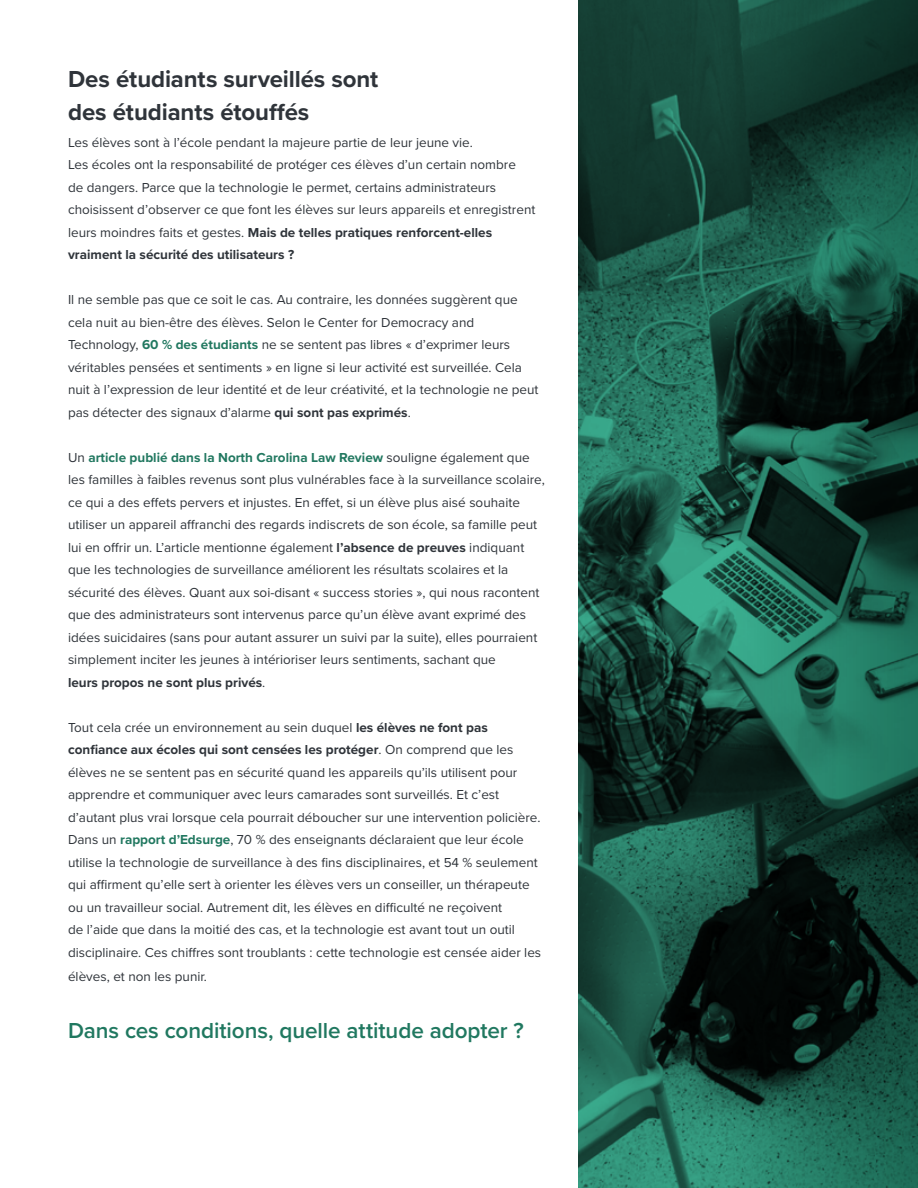
<style>
.page{position:relative;width:918px;height:1188px;background:#fff}
.page>*{position:absolute;margin:0;border:0;box-sizing:border-box;transform-origin:0 0}
.t1{font:700 24px/33px "Proxima Nova";letter-spacing:-.005em;color:#2f343a}
.t2{font:600 22.5px "Proxima Nova";color:#207860}
.t3{font:13.5px/22.5px "Proxima Nova";color:#2f343a}
.s1{font-weight:700}
.s2{font-weight:700;color:#217860}
</style>
<div class="page">
<svg style="left:578px;top:0;width:340px;height:1188px;background:#174a3d"></svg>
<h1 class="t1" style="left:68px;top:62px;width:312px">Des étudiants surveillés sont des étudiants étouffés</h1>
<p class="t3" style="left:68px;top:130px;width:469px">Les élèves sont à l’école pendant la majeure partie de leur jeune vie.<br>Les écoles ont la responsabilité de protéger ces élèves d’un certain nombre<br>de dangers. Parce que la technologie le permet, certains administrateurs choisissent d’observer ce que font les élèves sur leurs appareils et enregistrent leurs moindres faits et gestes. <span class="s1">Mais de telles pratiques renforcent-elles vraiment la sécurité des utilisateurs ?</span></p>
<p class="t3" style="left:68px;top:288px;width:472px">Il ne semble pas que ce soit le cas. Au contraire, les données suggèrent que cela nuit au bien-être des élèves. Selon le Center for Democracy and Technology, <span class="s2">60 % des étudiants</span> ne se sentent pas libres « d’exprimer leurs véritables pensées et sentiments » en ligne si leur activité est surveillée. Cela nuit à l’expression de leur identité et de leur créativité, et la technologie ne peut pas détecter des signaux d’alarme <span class="s1">qui sont pas exprimés</span>.</p>
<p class="t3" style="left:68px;top:445px;width:478px">Un <span class="s2">article publié dans la North Carolina Law Review</span> souligne également que les familles à faibles revenus sont plus vulnérables face à la surveillance scolaire, ce qui a des effets pervers et injustes. En effet, si un élève plus aisé souhaite utiliser un appareil affranchi des regards indiscrets de son école, sa famille peut lui en offrir un. L’article mentionne également <span class="s1">l’absence de preuves</span> indiquant que les technologies de surveillance améliorent les résultats scolaires et la sécurité des élèves. Quant aux soi-disant « success stories », qui nous racontent que des administrateurs sont intervenus parce qu’un élève avant exprimé des idées suicidaires (sans pour autant assurer un suivi par la suite), elles pourraient simplement inciter les jeunes à intérioriser leurs sentiments, sachant que<br><span class="s1">leurs propos ne sont plus privés</span>.</p>
<p class="t3" style="left:68px;top:715px;width:475px">Tout cela crée un environnement au sein duquel <span class="s1">les élèves ne font pas confiance aux écoles qui sont censées les protéger</span>. On comprend que les élèves ne se sentent pas en sécurité quand les appareils qu’ils utilisent pour apprendre et communiquer avec leurs camarades sont surveillés. Et c’est d’autant plus vrai lorsque cela pourrait déboucher sur une intervention policière.<br>Dans un <span class="s2">rapport d’Edsurge</span>, 70 % des enseignants déclaraient que leur école utilise la technologie de surveillance à des fins disciplinaires, et 54 % seulement qui affirment qu’elle sert à orienter les élèves vers un conseiller, un thérapeute ou un travailleur social. Autrement dit, les élèves en difficulté ne reçoivent<br>de l’aide que dans la moitié des cas, et la technologie est avant tout un outil disciplinaire. Ces chiffres sont troublants : cette technologie est censée aider les</p>
<p class="t3" style="left:68px;top:965px;width:140px">élèves, et non les punir.</p>
<h2 class="t2" style="left:68px;top:1013px;width:457px">Dans ces conditions, quelle attitude adopter ?</h2>
</div>
